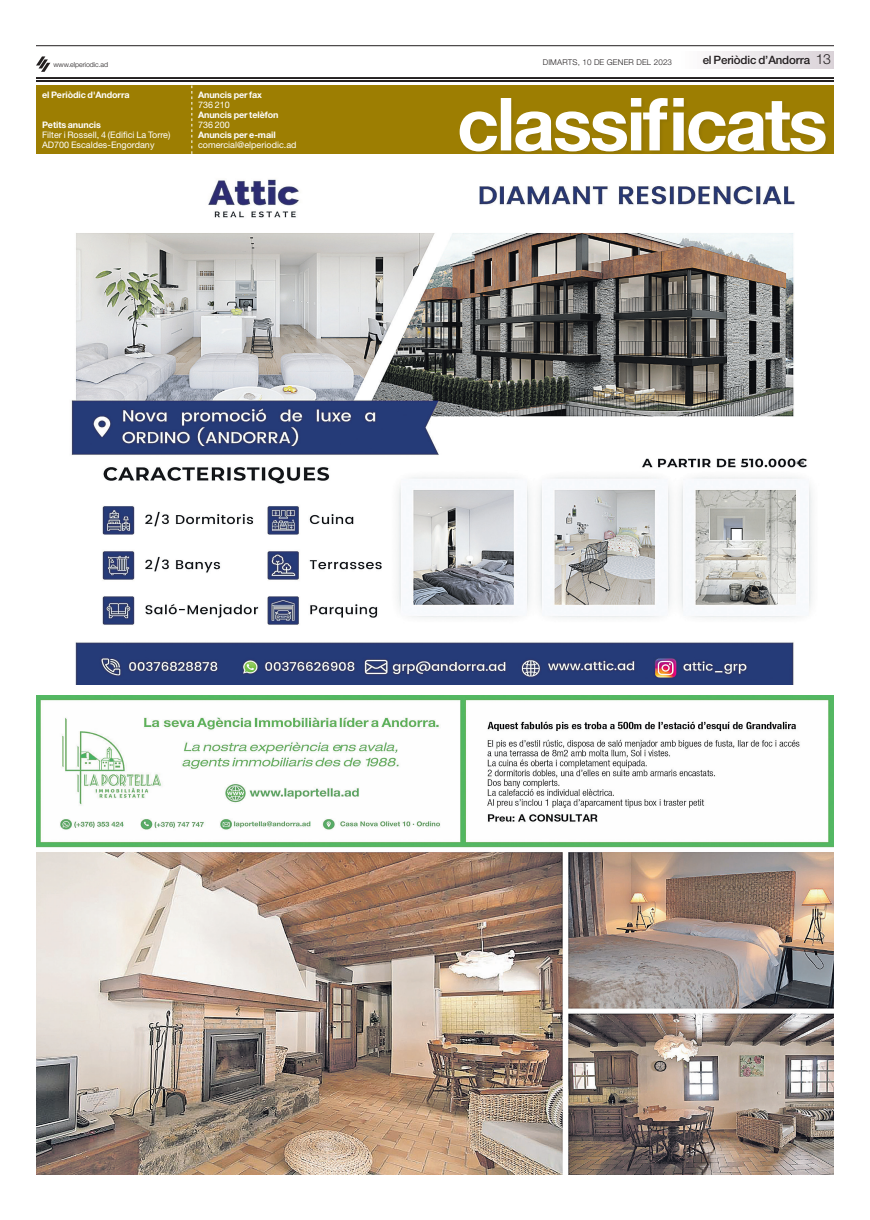
<style>
.page{position:relative;width:870px;height:1220px;background:#fff}
.page>*{position:absolute;margin:0;border:0;box-sizing:border-box;transform-origin:0 0}
.t1{font:300 14px "Helvetica Neue LT Std";color:#231f20}
.t2{font:500 11.5px "Helvetica Neue LT Std";letter-spacing:-.015em;color:#231f20}
.t3{font:9px "Helvetica Neue LT Std";color:#fff}
.t4{font:700 9px "Helvetica Neue LT Std";letter-spacing:-.01em;color:#fff}
.t5{font:300 8px "Helvetica Neue LT Std";letter-spacing:.02em;color:#231f20}
.t6{font:300 7px "Helvetica Neue LT Std";letter-spacing:-.01em;color:#231f20}
</style>
<div class="page">
<div style="left:678px;top:51px;width:156px;height:17px;background:linear-gradient(to right,#fffefe,#dad3d8)"></div>
<hr style="left:36px;top:46px;width:798px;height:1px;background:#231f20">
<svg style="left:36px;top:56px;width:14px;height:16px"></svg>
<hr style="left:36px;top:78px;width:798px;height:1px;background:#231f20">
<hr style="left:36px;top:81px;width:798px;height:1px;background:#231f20">
<div style="left:36px;top:86px;width:798px;height:68px;background:#9d7e02"></div>
<div style="left:459px;top:97px;width:372px;height:60px;background:#231f20;opacity:.1"></div>
<svg style="left:460px;top:98px;width:366px;height:53px"></svg>
<svg style="left:192px;top:86px;width:1px;height:68px"></svg>
<img style="left:71px;top:179px;width:741px;height:505px">
<img style="left:36px;top:695px;width:798px;height:479px">
<p class="t6" style="left:53px;top:61px;width:56px">www.elperiodic.ad</p>
<p class="t4" style="left:42px;top:89px;width:89px">el Periòdic d'Andorra</p>
<p class="t4" style="left:42px;top:119px;width:60px">Petits anuncis</p>
<p class="t3" style="left:42px;top:129px;width:130px">Filter i Rossell, 4 (Edifici La Torre)</p>
<p class="t3" style="left:42px;top:139px;width:114px">AD700 Escaldes-Engordany</p>
<p class="t4" style="left:198px;top:89px;width:66px">Anuncis per fax</p>
<p class="t3" style="left:198px;top:99px;width:33px">736 210</p>
<p class="t4" style="left:198px;top:109px;width:82px">Anuncis per telèfon</p>
<p class="t3" style="left:198px;top:119px;width:33px">736 200</p>
<p class="t4" style="left:198px;top:129px;width:79px">Anuncis per e-mail</p>
<p class="t3" style="left:198px;top:139px;width:100px">comercial@elperiodic.ad</p>
<p class="t5" style="left:543px;top:58px;width:131px">DIMARTS, 10 DE GENER DEL 2023</p>
<p class="t2" style="left:703px;top:53px;width:109px">el Periòdic d’Andorra</p>
<p class="t1" style="left:816px;top:51px;width:17px">13</p>
</div>
